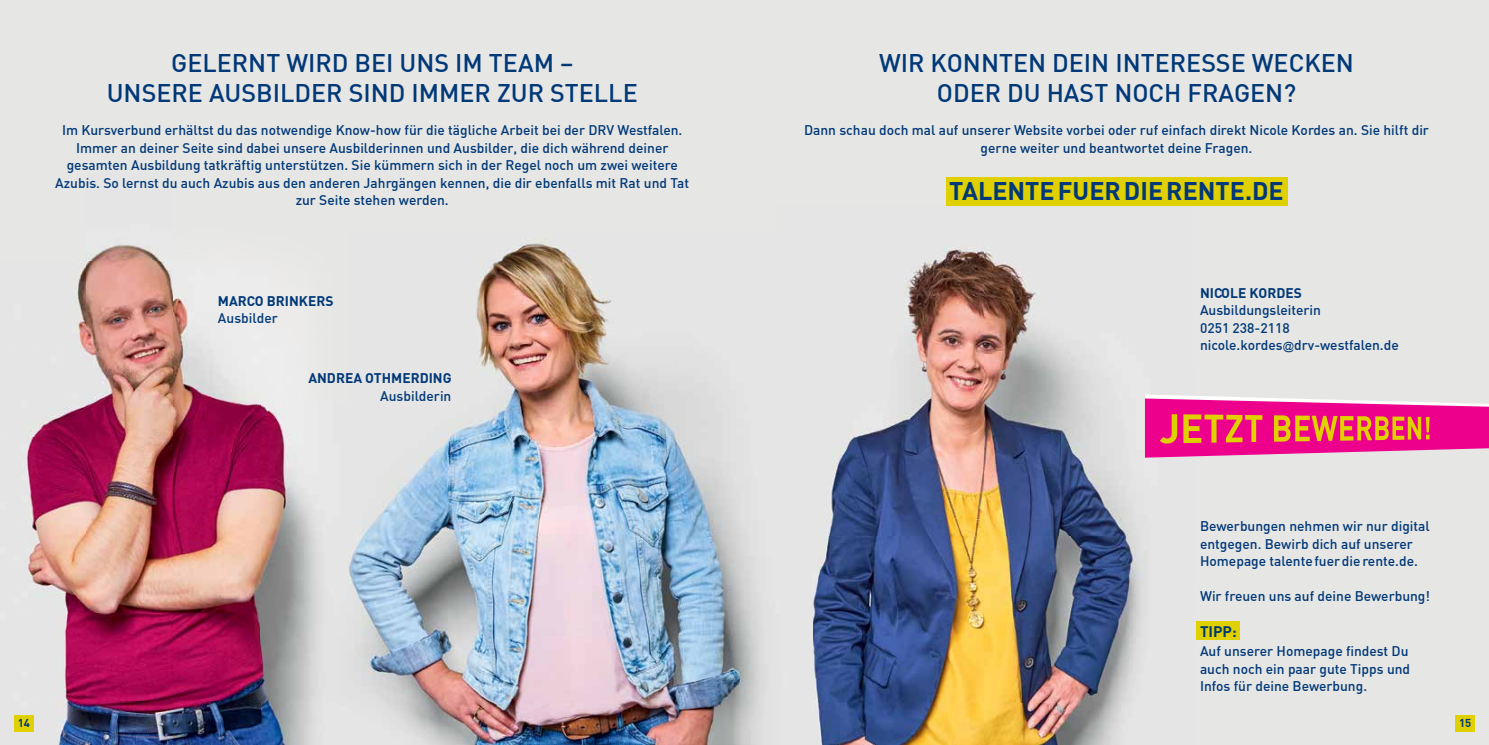
<style>
.page{position:relative;width:1489px;height:745px;background:#fff}
.page>*{position:absolute;margin:0;border:0;box-sizing:border-box;transform-origin:0 0}
.t1{font:500 25px/30px "DIN";color:#003878;text-align:center}
.t2{font:700 25px "DIN";color:#003878}
.t3{font:700 15px "DIN";color:#003878}
.t4{font:500 13.75px/17.5px "DIN";color:#003878}
.t5{font:700 13.75px "DIN";color:#003878}
.t6{font:700 11.25px "DIN";color:#003878}
.s1{font-family:"Arial";font-weight:400;font-size:11.25px}
</style>
<div class="page">
<div style="left:744px;top:0;width:744px;height:744px;background:#e6e6e4"></div>
<img style="left:904px;top:246px;width:175px;height:124px">
<img style="left:813px;top:370px;width:355px;height:374px">
<div style="left:1196px;top:621px;width:44px;height:18px;background:#e0d000"></div>
<div style="left:945px;top:177px;width:342px;height:29px;background:#e0d000"></div>
<div style="left:0;top:0;width:744px;height:744px;background:#e6e6e4"></div>
<img style="left:268px;top:239px;width:496px;height:505px">
<img style="left:86px;top:239px;width:261px;height:22px">
<img style="left:14px;top:261px;width:254px;height:483px">
<svg style="left:1144px;top:394px;width:344px;height:63px"></svg>
<div style="left:1455px;top:714px;width:19px;height:17px;background:#e0d000"></div>
<div style="left:14px;top:714px;width:19px;height:17px;background:#e0d000"></div>
<h1 class="t1" style="left:107px;top:47px;width:532px">GELERNT WIRD BEI UNS IM TEAM –<br>UNSERE AUSBILDER SIND IMMER ZUR STELLE</h1>
<p class="t4" style="left:55px;top:121px;width:635px;text-align:center">Im Kursverbund erhältst du das notwendige Know-how für die tägliche Arbeit bei der DRV Westfalen.<br>Immer an deiner Seite sind dabei unsere Ausbilderinnen und Ausbilder, die dich während deiner gesamten Ausbildung tatkräftig unterstützen. Sie kümmern sich in der Regel noch um zwei weitere Azubis. So lernst du auch Azubis aus den anderen Jahrgängen kennen, die dir ebenfalls mit Rat und Tat zur Seite stehen werden.</p>
<p class="t5" style="left:218px;top:291px;width:117px">MARCO BRINKERS</p>
<p class="t4" style="left:218px;top:308px;width:61px">Ausbilder</p>
<p class="t5" style="left:308px;top:369px;width:144px">ANDREA OTHMERDING</p>
<p class="t4" style="left:380px;top:386px;width:73px">Ausbilderin</p>
<h1 class="t1" style="left:879px;top:47px;width:476px">WIR KONNTEN DEIN INTERESSE WECKEN<br>ODER DU HAST NOCH FRAGEN?</h1>
<p class="t4" style="left:804px;top:121px;width:626px;text-align:center">Dann schau doch mal auf unserer Website vorbei oder ruf einfach direkt Nicole Kordes an. Sie hilft dir gerne weiter und beantwortet deine Fragen.</p>
<h1 class="t2" style="left:949px;top:175px;width:336px">TALENTE FUER DIE RENTE.DE</h1>
<p class="t5" style="left:1199px;top:283px;width:103px">NICOLE KORDES</p>
<p class="t4" style="left:1199px;top:301px;width:200px">Ausbildungsleiterin<br>0251 238-2118 nicole.kordes<span class="s1">@</span>drv-westfalen.de</p>
<p class="t4" style="left:1199px;top:516px;width:231px">Bewerbungen nehmen wir nur digital entgegen. Bewirb dich auf unserer<br>Homepage talente fuer die rente.de.</p>
<p class="t4" style="left:1199px;top:586px;width:231px">Wir freuen uns auf deine Bewerbung!</p>
<p class="t3" style="left:1199px;top:621px;width:38px">TIPP:</p>
<p class="t4" style="left:1199px;top:641px;width:212px;text-align:justify">Auf unserer Homepage findest Du auch noch ein paar gute Tipps und Infos für deine Bewerbung.</p>
<p class="t6" style="left:18px;top:715px;width:14px">14</p>
<p class="t6" style="left:1458px;top:715px;width:14px">15</p>
</div>
